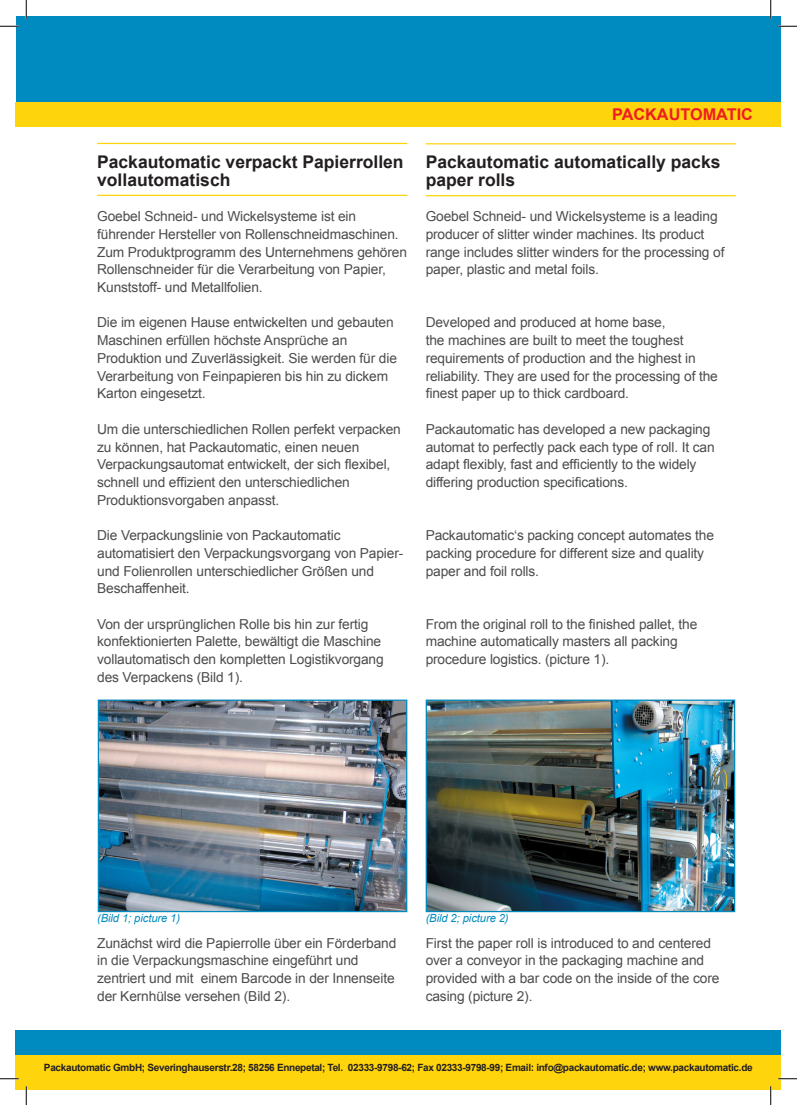
<style>
.page{position:relative;width:797px;height:1105px;background:#fff}
.page>*{position:absolute;margin:0;border:0;box-sizing:border-box;transform-origin:0 0}
.t1{font:700 17.5px/17.8px "Arial";color:#231f20}
.t2{font:700 16.25px "Arial";color:#ee1d23}
.t3{font:13.75px/17.8px "Arial";letter-spacing:-.01em;color:#4b4c4d}
.t4{font:italic 11.25px "Arial";letter-spacing:-.01em;color:#008bc0}
.t5{font:700 10px "Arial";letter-spacing:-.03em;color:#231f20}
</style>
<div class="page">
<div style="left:16px;top:1055px;width:765px;height:34px;background:#fed40c"></div>
<div style="left:16px;top:102px;width:765px;height:24px;background:#fed40c"></div>
<div style="left:16px;top:17px;width:764px;height:85px;background:#008bc0"></div>
<div style="left:16px;top:1030px;width:765px;height:25px;background:#008bc0"></div>
<hr style="left:97px;top:143px;width:310px;height:1px;background:#fed40c">
<hr style="left:97px;top:195px;width:310px;height:1px;background:#fed40c">
<hr style="left:425px;top:143px;width:311px;height:1px;background:#fed40c">
<hr style="left:425px;top:195px;width:311px;height:1px;background:#fed40c">
<img style="left:100px;top:701px;width:305px;height:209px">
<div style="left:98px;top:699px;width:309px;height:213px;border:1px solid #008bc0"></div>
<img style="left:427px;top:701px;width:306px;height:209px">
<div style="left:425px;top:699px;width:310px;height:213px;border:1px solid #008bc0"></div>
<svg style="left:0;top:25px;width:19px;height:2px"></svg>
<svg style="left:778px;top:25px;width:19px;height:2px"></svg>
<svg style="left:0;top:1078px;width:19px;height:1px"></svg>
<svg style="left:778px;top:1078px;width:19px;height:1px"></svg>
<svg style="left:25px;top:0;width:2px;height:19px"></svg>
<svg style="left:25px;top:1086px;width:2px;height:19px"></svg>
<svg style="left:770px;top:0;width:1px;height:19px"></svg>
<svg style="left:770px;top:1086px;width:1px;height:19px"></svg>
<p class="t1" style="left:97px;top:153px;width:308px">Packautomatic verpackt Papierrollen vollautomatisch</p>
<p class="t3" style="left:97px;top:207px;width:311px">Goebel Schneid- und Wickelsysteme ist ein führender Hersteller von Rollenschneidmaschinen.<br>Zum Produktprogramm des Unternehmens gehören Rollenschneider für die Verarbeitung von Papier, Kunststoff- und Metallfolien.</p>
<p class="t3" style="left:97px;top:314px;width:301px">Die im eigenen Hause entwickelten und gebauten Maschinen erfüllen höchste Ansprüche an Produktion und Zuverlässigkeit. Sie werden für die Verarbeitung von Feinpapieren bis hin zu dickem Karton eingesetzt.</p>
<p class="t3" style="left:97px;top:420px;width:305px">Um die unterschiedlichen Rollen perfekt verpacken zu können, hat Packautomatic, einen neuen Verpackungsautomat entwickelt, der sich flexibel, schnell und effizient den unterschiedlichen Produktionsvorgaben anpasst.</p>
<p class="t3" style="left:97px;top:526px;width:308px">Die Verpackungslinie von Packautomatic automatisiert den Verpackungsvorgang von Papier&shy;und Folienrollen unterschiedlicher Größen und Beschaffenheit.</p>
<p class="t3" style="left:97px;top:615px;width:288px">Von der ursprünglichen Rolle bis hin zur fertig konfektionierten Palette, bewältigt die Maschine vollautomatisch den kompletten Logistikvorgang des Verpackens (Bild 1).</p>
<p class="t2" style="left:612px;top:105px;width:142px">PACKAUTOMATIC</p>
<p class="t1" style="left:425px;top:153px;width:296px">Packautomatic automatically packs paper rolls</p>
<p class="t3" style="left:425px;top:207px;width:300px">Goebel Schneid- und Wickelsysteme is a leading producer of slitter winder machines. Its product range includes slitter winders for the processing of paper, plastic and metal foils.</p>
<p class="t3" style="left:425px;top:314px;width:294px">Developed and produced at home base,<br>the machines are built to meet the toughest requirements of production and the highest in reliability. They are used for the processing of the finest paper up to thick cardboard.</p>
<p class="t3" style="left:425px;top:420px;width:290px">Packautomatic has developed a new packaging automat to perfectly pack each type of roll. It can adapt flexibly, fast and efficiently to the widely differing production specifications.</p>
<p class="t3" style="left:425px;top:526px;width:290px">Packautomatic‘s packing concept automates the packing procedure for different size and quality paper and foil rolls.</p>
<p class="t3" style="left:425px;top:615px;width:273px">From the original roll to the finished pallet, the machine automatically masters all packing procedure logistics. (picture 1).</p>
<p class="t4" style="left:97px;top:912px;width:85px">(Bild 1; picture 1)</p>
<p class="t4" style="left:425px;top:912px;width:85px">(Bild 2; picture 2)</p>
<p class="t3" style="left:97px;top:934px;width:301px">Zunächst wird die Papierrolle über ein Förderband in die Verpackungsmaschine eingeführt und zentriert und mit einem Barcode in der Innenseite der Kernhülse versehen (Bild 2).</p>
<p class="t3" style="left:425px;top:934px;width:295px">First the paper roll is introduced to and centered over a conveyor in the packaging machine and provided with a bar code on the inside of the core casing (picture 2).</p>
<p class="t5" style="left:44px;top:1062px;width:710px">Packautomatic GmbH; Severinghauserstr.28; 58256 Ennepetal; Tel. 02333-9798-62; Fax 02333-9798-99; Email: info@packautomatic.de; www.packautomatic.de</p>
</div>
